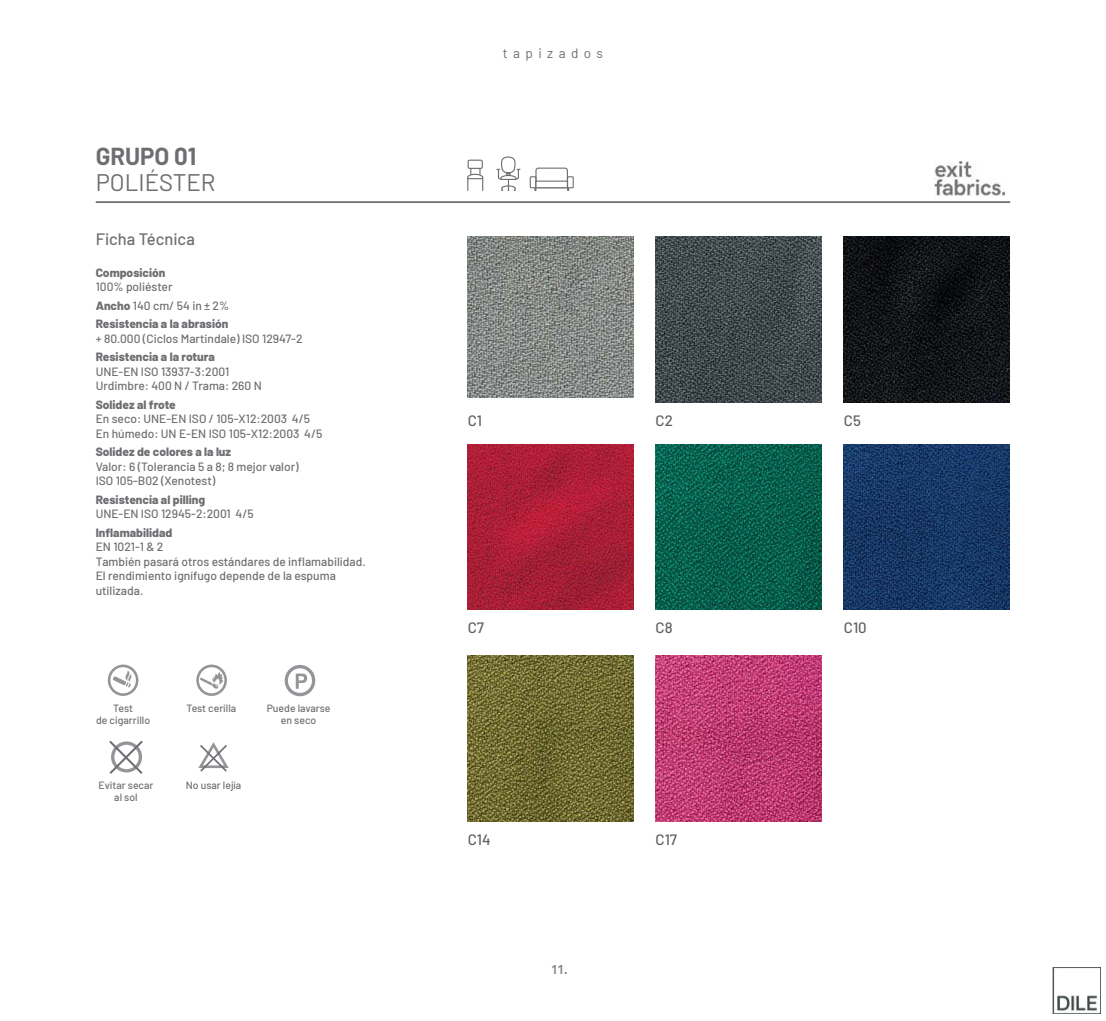
<style>
.page{position:relative;width:1106px;height:1021px;background:#fff}
.page>*{position:absolute;margin:0;border:0;box-sizing:border-box;transform-origin:0 0}
.t1{font:24px "Barlow";color:#6d6e71}
.t2{font:700 24px "Barlow";color:#6d6e71}
.t3{font:500 16.5px "Barlow";color:#6d6e71}
.t4{font:500 15px "Barlow";color:#5d6061}
.t5{font:15px "DIN Medium Alternate";color:#808285}
.t6{font:13.5px "Barlow";letter-spacing:.4em;color:#6d6e71}
.t7{font:500 12px/14.4px "Barlow";color:#6d6e71}
.t8{font:800 12px/18.6px "Barlow";color:#6d6e71}
.t9{font:500 10.5px/12px "Barlow";color:#6d6e71;text-align:center}
.s1{font-weight:500}
</style>
<div class="page">
<img style="left:467px;top:655px;width:166px;height:166px">
<img style="left:467px;top:236px;width:166px;height:161px">
<img style="left:467px;top:444px;width:166px;height:166px">
<img style="left:655px;top:236px;width:166px;height:166px">
<img style="left:844px;top:236px;width:165px;height:166px">
<img style="left:656px;top:444px;width:165px;height:166px">
<img style="left:844px;top:444px;width:165px;height:166px">
<img style="left:656px;top:655px;width:165px;height:166px">
<svg style="left:108px;top:664px;width:30px;height:32px"></svg>
<svg style="left:198px;top:742px;width:31px;height:29px"></svg>
<svg style="left:285px;top:665px;width:30px;height:31px"></svg>
<hr style="left:96px;top:202px;width:914px;height:1px;background:#000">
<svg style="left:497px;top:156px;width:23px;height:35px"></svg>
<div style="left:535px;top:167px;width:33px;height:21px;border:1px solid #6d6e71;border-radius:3px"></div>
<div style="left:567px;top:176px;width:7px;height:12px;border:1px solid #6d6e71"></div>
<div style="left:529px;top:176px;width:7px;height:12px;border:1px solid #6d6e71"></div>
<div style="left:535px;top:180px;width:33px;height:8px;background:#fff;border:1px solid #6d6e71"></div>
<svg style="left:467px;top:169px;width:17px;height:21px"></svg>
<div style="left:467px;top:160px;width:16px;height:9px;border:1px solid #6d6e71"></div>
<img style="left:934px;top:161px;width:71px;height:35px">
<svg style="left:196px;top:664px;width:31px;height:32px"></svg>
<svg style="left:109px;top:740px;width:34px;height:34px"></svg>
<img style="left:1052px;top:967px;width:48px;height:46px">
<h1 class="t2" style="left:96px;top:139px;width:102px">GRUPO 01</h1>
<h1 class="t1" style="left:96px;top:165px;width:121px">POLIÉSTER</h1>
<h2 class="t3" style="left:96px;top:227px;width:101px">Ficha Técnica</h2>
<p class="t8" style="left:96px;top:262px;width:71px">Composición</p>
<p class="t8" style="left:96px;top:276px;width:135px"><span class="s1">100% poliéster<br></span>Ancho <span class="s1">140 cm/ 54 in ± 2%<br></span>Resistencia a la abrasión</p>
<p class="t7" style="left:96px;top:330px;width:208px">+ 80.000 (Ciclos Martindale) ISO 12947-2</p>
<p class="t8" style="left:96px;top:347px;width:121px">Resistencia a la rotura</p>
<p class="t7" style="left:96px;top:363px;width:168px">UNE-EN ISO 13937-3:2001<br>Urdimbre: 400 N / Trama: 260 N</p>
<p class="t8" style="left:96px;top:394px;width:82px">Solidez al frote</p>
<p class="t7" style="left:96px;top:411px;width:228px">En seco: UNE-EN ISO / 105-X12:2003 4/5<br>En húmedo: UN E-EN ISO 105-X12:2003 4/5</p>
<p class="t8" style="left:96px;top:442px;width:137px">Solidez de colores a la luz</p>
<p class="t7" style="left:96px;top:458px;width:204px">Valor: 6 (Tolerancia 5 a 8; 8 mejor valor)<br>ISO 105-B02 (Xenotest)</p>
<p class="t8" style="left:96px;top:489px;width:111px">Resistencia al pilling</p>
<p class="t7" style="left:96px;top:506px;width:160px">UNE-EN ISO 12945-2:2001 4/5</p>
<p class="t8" style="left:96px;top:522px;width:78px">Inflamabilidad</p>
<p class="t7" style="left:96px;top:539px;width:271px">EN 1021-1 &amp; 2<br>También pasará otros estándares de inflamabilidad.<br>El rendimiento ignífugo depende de la espuma utilizada.</p>
<p class="t9" style="left:96px;top:701px;width:56px">Test<br>de cigarrillo</p>
<p class="t9" style="left:186px;top:701px;width:51px">Test cerilla</p>
<p class="t9" style="left:98px;top:778px;width:56px">Evitar secar</p>
<p class="t9" style="left:186px;top:778px;width:57px">No usar lejía</p>
<p class="t9" style="left:114px;top:790px;width:25px">al sol</p>
<p class="t9" style="left:267px;top:701px;width:65px">Puede lavarse en seco</p>
<p class="t6" style="left:503px;top:43px;width:102px">tapizados</p>
<p class="t4" style="left:467px;top:409px;width:16px">C1</p>
<p class="t4" style="left:655px;top:409px;width:19px">C2</p>
<p class="t4" style="left:467px;top:616px;width:18px">C7</p>
<p class="t4" style="left:655px;top:616px;width:19px">C8</p>
<p class="t4" style="left:467px;top:828px;width:24px">C14</p>
<p class="t5" style="left:551px;top:958px;width:18px">11.</p>
<p class="t4" style="left:655px;top:828px;width:23px">C17</p>
<p class="t4" style="left:844px;top:409px;width:18px">C5</p>
<p class="t4" style="left:844px;top:616px;width:24px">C10</p>
</div>
